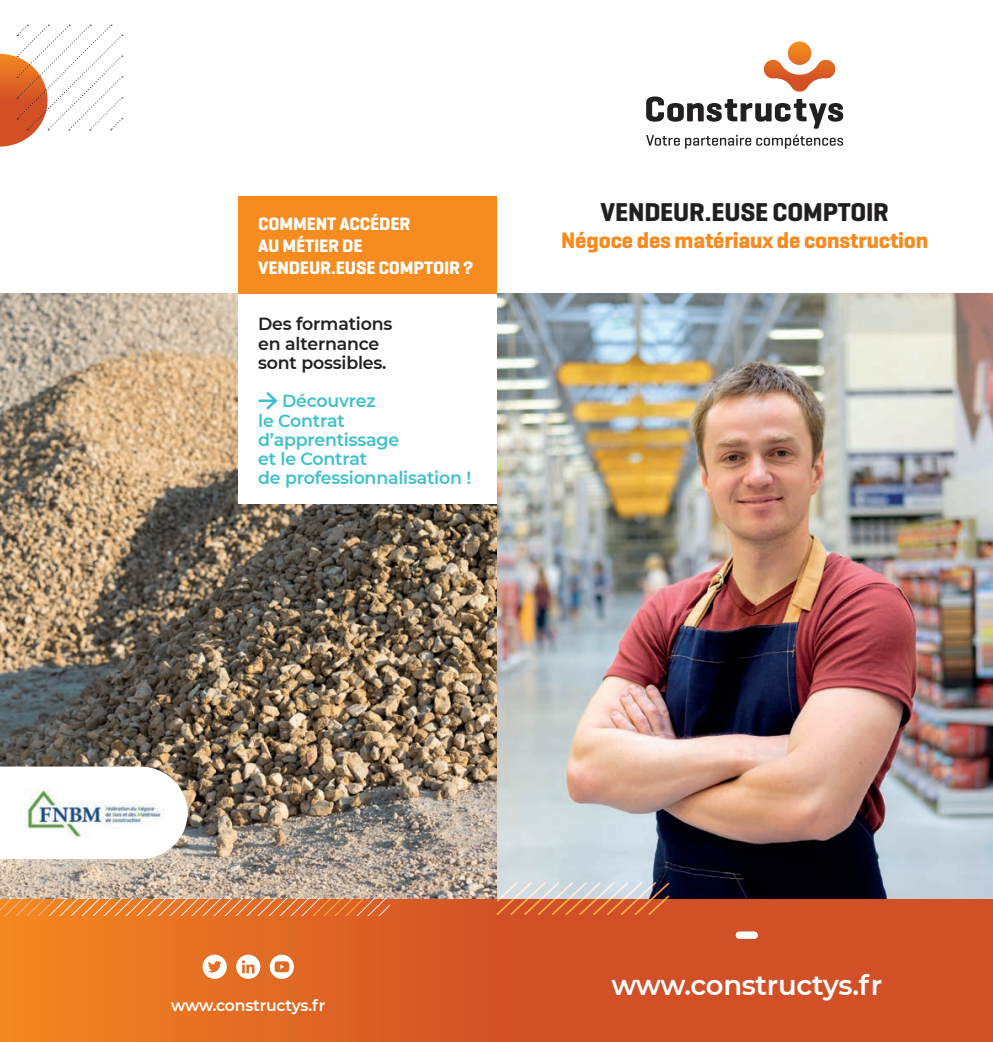
<style>
.page{position:relative;width:993px;height:1042px;background:#fff}
.page>*{position:absolute;margin:0;border:0;box-sizing:border-box;transform-origin:0 0}
.t1{font:600 27.65px "Montserrat";letter-spacing:-.01em;color:#fff}
.t2{font:700 26.25px "Geogrotesque";letter-spacing:-.005em;color:#231f20}
.t3{font:700 22.75px "Geogrotesque";letter-spacing:-.005em;color:#f68b1f}
.t4{font:700 18.38px/22.1px "Geogrotesque";letter-spacing:-.005em;color:#fff}
.t5{font:600 17.5px/19.2px "Montserrat";letter-spacing:-.01em;color:#3ec1cb}
.t6{font:600 17.5px/19.2px "Montserrat";letter-spacing:-.01em;color:#231f20}
.t7{font:600 15.75px "Montserrat";letter-spacing:-.01em;color:#fff}
</style>
<div class="page">
<svg style="left:787px;top:41px;width:24px;height:24px"></svg>
<svg style="left:646px;top:60px;width:196px;height:69px"></svg>
<svg style="left:646px;top:135px;width:196px;height:14px"></svg>
<div style="left:496px;top:898px;width:496px;height:144px;background:#d25027"></div>
<div style="left:0;top:898px;width:496px;height:144px;background:linear-gradient(to right,#f48821,#d25127)"></div>
<img style="left:496px;top:293px;width:496px;height:605px">
<img style="left:0;top:293px;width:496px;height:605px">
<div style="left:739px;top:931px;width:15px;height:8px;background:#fff"></div>
<svg style="left:494px;top:880px;width:176px;height:36px"></svg>
<svg style="left:0;top:899px;width:389px;height:16px;background:#e98038"></svg>
<svg style="left:0;top:766px;width:187px;height:93px"></svg>
<svg style="left:0;top:25px;width:123px;height:122px"></svg>
<svg style="left:202px;top:954px;width:25px;height:25px"></svg>
<svg style="left:236px;top:954px;width:24px;height:25px"></svg>
<svg style="left:270px;top:954px;width:24px;height:25px"></svg>
<div style="left:238px;top:294px;width:258px;height:210px;background:#fff"></div>
<hr style="left:259px;top:399px;width:16px;height:3px;background:#3ec1cb">
<svg style="left:264px;top:392px;width:13px;height:18px"></svg>
<div style="left:238px;top:196px;width:258px;height:98px;background:#f68b1f"></div>
<img style="left:25px;top:788px;width:140px;height:49px">
<p class="t4" style="left:258px;top:212px;width:216px">COMMENT ACCÉDER<br>AU MÉTIER DE<br>VENDEUR.EUSE COMPTOIR ?</p>
<p class="t6" style="left:258px;top:314px;width:136px">Des formations en alternance sont possibles.</p>
<p class="t5" style="left:258px;top:391px;width:214px;text-indent:24px">Découvrez<br>le Contrat d’apprentissage<br>et le Contrat<br>de professionnalisation !</p>
<h2 class="t2" style="left:600px;top:195px;width:290px">VENDEUR.EUSE COMPTOIR</h2>
<h3 class="t3" style="left:561px;top:226px;width:368px">Négoce des matériaux de construction</h3>
<p class="t7" style="left:171px;top:994px;width:156px">www.constructys.fr</p>
<h1 class="t1" style="left:611px;top:966px;width:272px">www.constructys.fr</h1>
</div>
